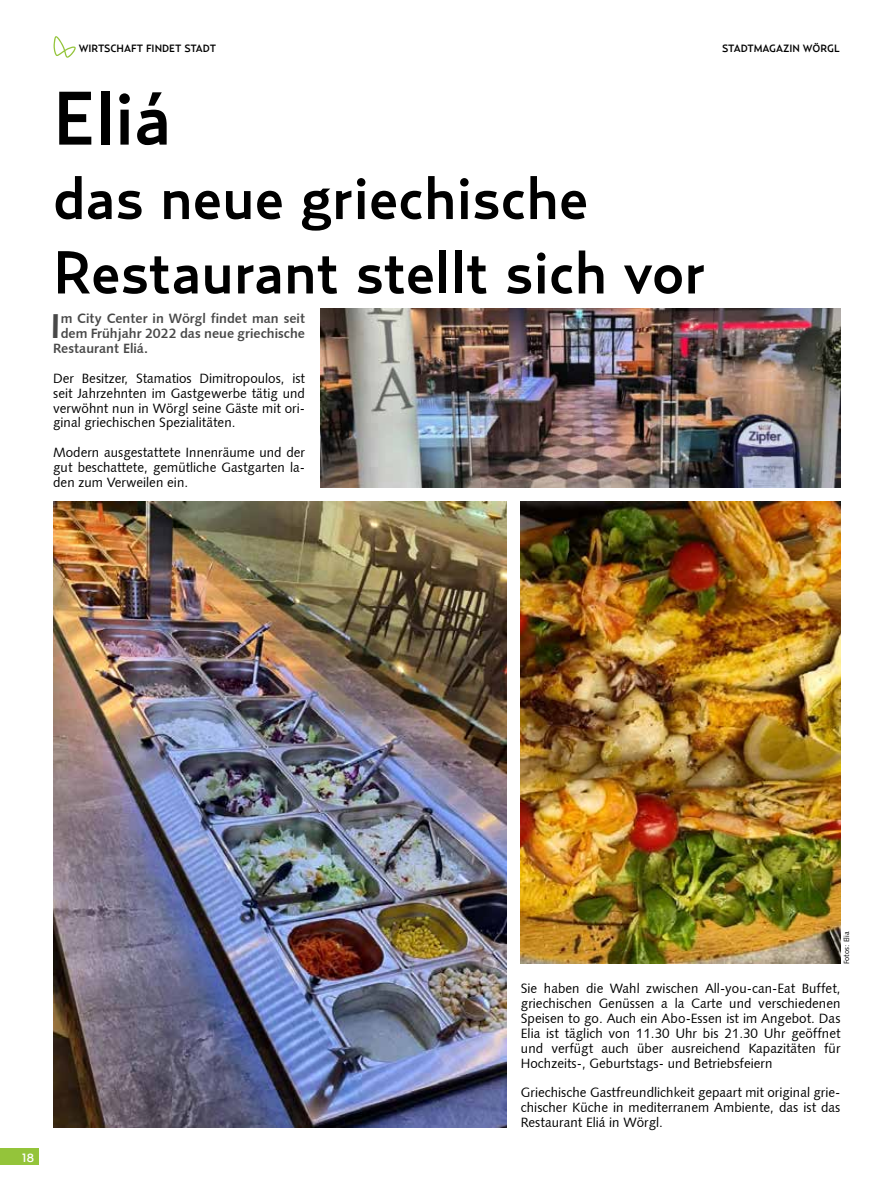
<style>
.page{position:relative;width:893px;height:1191px;background:#fff}
.page>*{position:absolute;margin:0;border:0;box-sizing:border-box;transform-origin:0 0}
.t1{font:500 75px "Relay";color:#000}
.t2{font:500 60px/74.4px "Relay";color:#000}
.t3{font:34.65px "Humanist 531 BT Bold A";color:#484848}
.t4{font:13.5px/14.9px "Humanist 531 BT Roman A";color:#000;text-align:justify}
.t5{font:13.5px "Humanist 531 BT Bold A";color:#484848}
.t6{font:500 12px "Relay";color:#fff}
.t7{font:500 10.5px "Relay";color:#000}
.t8{font:7.5px "Humanist 531 BT Roman A";color:#000}
</style>
<div class="page">
<div style="left:0;top:1148px;width:38px;height:17px;background:#94c43a"></div>
<svg style="left:54px;top:36px;width:22px;height:22px"></svg>
<img style="left:53px;top:502px;width:453px;height:625px">
<img style="left:320px;top:308px;width:520px;height:179px">
<img style="left:521px;top:502px;width:319px;height:461px">
<p class="t7" style="left:79px;top:42px;width:139px">WIRTSCHAFT FINDET STADT</p>
<p class="t7" style="left:722px;top:42px;width:119px">STADTMAGAZIN WÖRGL</p>
<h1 class="t1" style="left:53px;top:74px;width:120px">Eliá</h1>
<h2 class="t2" style="left:53px;top:160px;width:654px">das neue griechische<br>Restaurant stellt sich vor</h2>
<h3 class="t3" style="left:50px;top:305px;width:12px">I</h3>
<p class="t5" style="left:61px;top:310px;width:246px">m City Center in Wörgl findet man seit</p>
<p class="t5" style="left:61px;top:325px;width:246px">dem Frühjahr 2022 das neue griechische</p>
<p class="t5" style="left:53px;top:340px;width:96px">Restaurant Eliá.</p>
<p class="t4" style="left:53px;top:370px;width:253px">Der Besitzer, Stamatios Dimitropoulos, ist seit Jahrzehnten im Gastgewerbe tätig und verwöhnt nun in Wörgl seine Gäste mit ori&shy;ginal griechischen Spezialitäten.</p>
<p class="t4" style="left:53px;top:445px;width:253px">Modern ausgestattete Innenräume und der gut beschattete, gemütliche Gastgarten la&shy;den zum Verweilen ein.</p>
<p class="t6" style="left:22px;top:1150px;width:13px">18</p>
<p class="t8" style="left:842px;top:964px;width:34px;rotate:-90deg">Fotos: Elia</p>
<p class="t4" style="left:521px;top:980px;width:321px">Sie haben die Wahl zwischen All-you-can-Eat Buffet, griechischen Genüssen a la Carte und verschiedenen Speisen to go. Auch ein Abo-Essen ist im Angebot. Das Elia ist täglich von 11.30 Uhr bis 21.30 Uhr geöffnet und verfügt auch über ausreichend Kapazitäten für Hochzeits-, Geburtstags- und Betriebsfeiern</p>
<p class="t4" style="left:521px;top:1085px;width:321px">Griechische Gastfreundlichkeit gepaart mit original grie&shy;chischer Küche in mediterranem Ambiente, das ist das Restaurant Eliá in Wörgl.</p>
</div>
